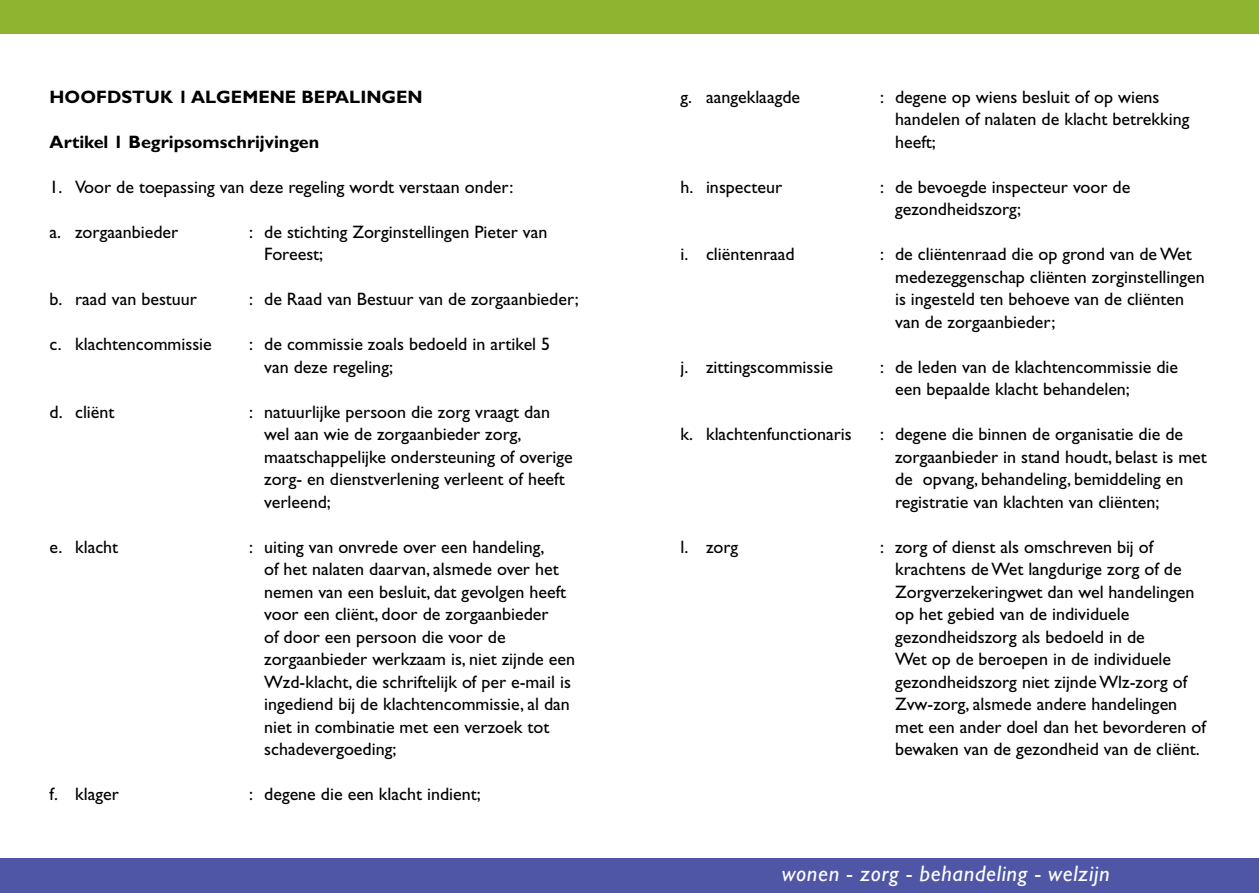
<style>
.page{position:relative;width:1259px;height:893px;background:#fff}
.page>*{position:absolute;margin:0;border:0;box-sizing:border-box;transform-origin:0 0}
.t1{font:italic 22.5px "Gill Sans Std";letter-spacing:.03em;color:#fff}
.t2{font:18px/22.5px "Gill Sans Std";color:#000}
.t3{font:700 18px "Gill Sans Std";color:#000}
</style>
<div class="page">
<div style="left:0;top:0;width:1259px;height:34px;background:#8fb430"></div>
<div style="left:0;top:859px;width:1259px;height:34px;background:#4f56a6"></div>
<p class="t3" style="left:50px;top:86px;width:375px">Hoofdstuk 1 Algemene bepali ngen</p>
<p class="t3" style="left:50px;top:131px;width:271px">Artikel 1 Begripsomschrijvingen</p>
<p class="t2" style="left:50px;top:175px;width:465px">1. Voor de toepassing van deze regeling wordt verstaan onder:</p>
<p class="t2" style="left:50px;top:220px;width:130px">a. zorgaanbieder</p>
<p class="t2" style="left:264px;top:220px;width:285px;text-indent:-15px">: de stichting Zorginstellingen Pieter van<br>Foreest;</p>
<p class="t2" style="left:50px;top:288px;width:149px">b. raad van bestuur</p>
<p class="t2" style="left:249px;top:288px;width:331px">: de Raad van Bestuur van de zorgaanbieder;</p>
<p class="t2" style="left:50px;top:333px;width:164px">c. klachtencommissie</p>
<p class="t2" style="left:264px;top:333px;width:287px;text-indent:-15px">: de commissie zoals bedoeld in artikel 5 van deze regeling;</p>
<p class="t2" style="left:50px;top:400px;width:66px">d. cliënt</p>
<p class="t2" style="left:264px;top:400px;width:310px;text-indent:-15px">: natuurlijke persoon die zorg vraagt dan wel aan wie de zorgaanbieder zorg, maatschappelijke ondersteuning of overige zorg- en dienstverlening verleent of heeft verleend;</p>
<p class="t2" style="left:50px;top:535px;width:70px">e. klacht</p>
<p class="t2" style="left:264px;top:535px;width:312px;text-indent:-15px">: uiting van onvrede over een handeling,<br>of het nalaten daarvan, alsmede over het nemen van een besluit, dat gevolgen heeft voor een cliënt, door de zorgaanbieder<br>of door een persoon die voor de zorgaanbieder werkzaam is, niet zijnde een Wzd-klacht, die schriftelijk of per e-mail is ingediend bij de klachtencommissie, al dan niet in combinatie met een verzoek tot schadevergoeding;</p>
<p class="t2" style="left:50px;top:783px;width:71px">f. klager</p>
<p class="t2" style="left:249px;top:783px;width:233px">: degene die een klacht indient;</p>
<p class="t2" style="left:680px;top:85px;width:121px">g. aangeklaagde</p>
<p class="t2" style="left:895px;top:85px;width:296px;text-indent:-15px">: degene op wiens besluit of op wiens handelen of nalaten de klacht betrekking heeft;</p>
<p class="t2" style="left:680px;top:175px;width:103px">h. inspecteur</p>
<p class="t2" style="left:895px;top:175px;width:237px;text-indent:-15px">: de bevoegde inspecteur voor de gezondheidszorg;</p>
<p class="t2" style="left:680px;top:243px;width:116px">i. cliëntenraad</p>
<p class="t2" style="left:895px;top:243px;width:311px;text-indent:-15px">: de cliëntenraad die op grond van de Wet medezeggenschap cliënten zorginstellingen is ingesteld ten behoeve van de cliënten van de zorgaanbieder;</p>
<p class="t2" style="left:680px;top:355px;width:154px">j. zittingscommissie</p>
<p class="t2" style="left:895px;top:355px;width:284px;text-indent:-15px">: de leden van de klachtencommissie die een bepaalde klacht behandelen;</p>
<p class="t2" style="left:680px;top:423px;width:173px">k. klachtenfunctionaris</p>
<p class="t2" style="left:895px;top:423px;width:313px;text-indent:-15px">: degene die binnen de organisatie die de zorgaanbieder in stand houdt, belast is met de opvang, behandeling, bemiddeling en registratie van klachten van cliënten;</p>
<p class="t2" style="left:680px;top:535px;width:59px">l. zorg</p>
<p class="t2" style="left:895px;top:535px;width:312px;text-indent:-15px">: zorg of dienst als omschreven bij of krachtens de Wet langdurige zorg of de Zorgverzekeringwet dan wel handelingen op het gebied van de individuele gezondheidszorg als bedoeld in de<br>Wet op de beroepen in de individuele gezondheidszorg niet zijnde Wlz-zorg of Zvw-zorg, alsmede andere handelingen met een ander doel dan het bevorderen of bewaken van de gezondheid van de cliënt.</p>
<p class="t1" style="left:781px;top:861px;width:329px">wonen - zorg - behandeling - welzijn</p>
</div>
